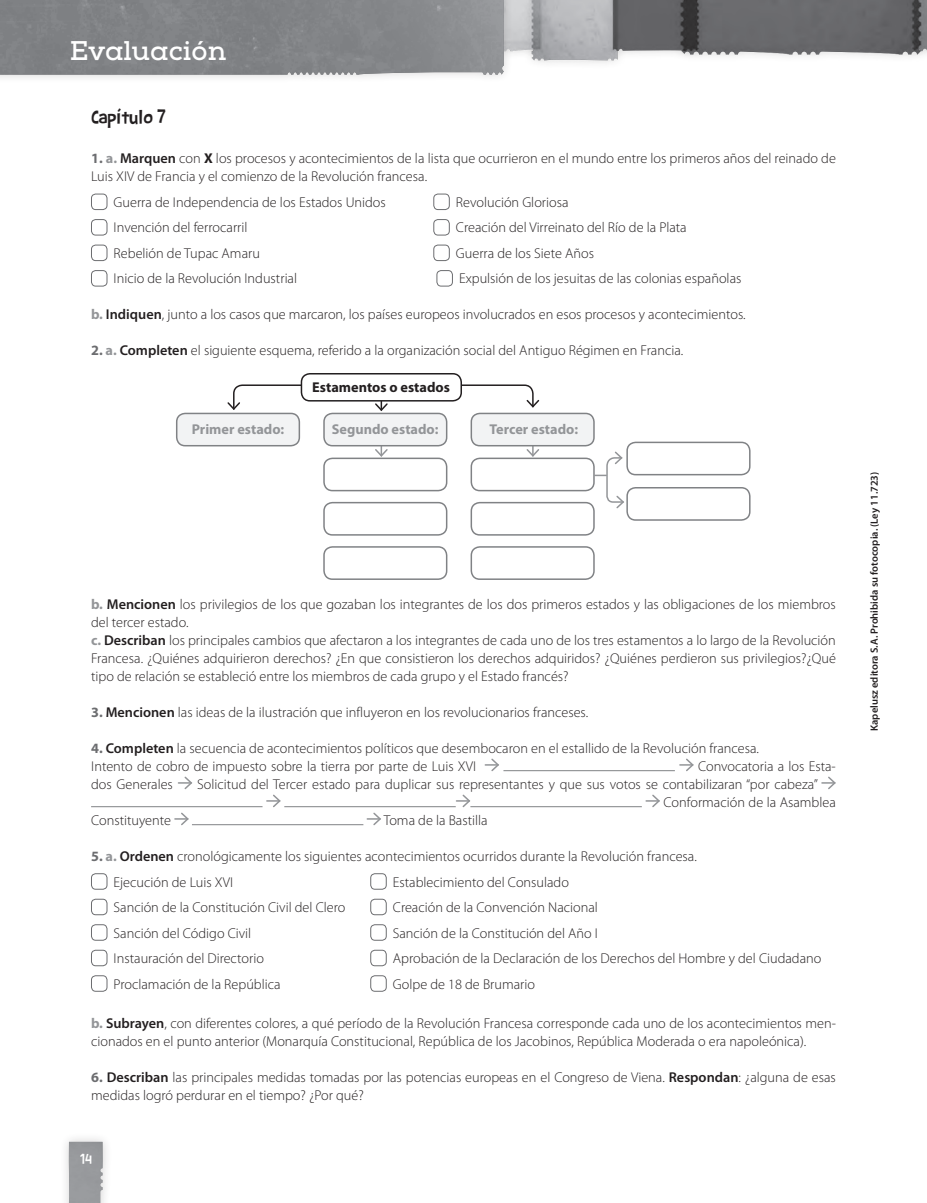
<style>
.page{position:relative;width:927px;height:1203px;background:#fff}
.page>*{position:absolute;margin:0;border:0;box-sizing:border-box;transform-origin:0 0}
.t1{font:27px "Nexa Slab Bold FREE";color:#fff}
.t2{font:21px "Barthowheel";letter-spacing:-.025em;color:#231f20}
.t3{font:15px "Barthowheel";color:#fff}
.t4{font:300 14.25px/18px "Myriad Pro";color:#231f20}
.t5{font:700 14.25px "Myriad Pro";color:#939598}
.t6{font:700 14.25px "Myriad Pro";color:#231f20}
.t7{font:600 10.5px "Myriad Pro";color:#231f20}
.s1{font-weight:700;color:#6c6d70}
.s2{font-weight:700;color:#939598}
.s3{font-weight:600}
.s4{font-weight:700}
</style>
<div class="page">
<img style="left:513px;top:0;width:413px;height:63px">
<div style="left:0;top:0;width:513px;height:84px;background:#231f20;opacity:.2"></div>
<div style="left:91px;top:194px;width:16px;height:16px;border:1px solid #6c6d70;border-radius:4px"></div>
<div style="left:433px;top:194px;width:16px;height:16px;border:1px solid #6c6d70;border-radius:4px"></div>
<div style="left:91px;top:219px;width:16px;height:16px;border:1px solid #6c6d70;border-radius:4px"></div>
<div style="left:433px;top:219px;width:16px;height:16px;border:1px solid #6c6d70;border-radius:4px"></div>
<div style="left:91px;top:245px;width:16px;height:16px;border:1px solid #6c6d70;border-radius:4px"></div>
<div style="left:433px;top:245px;width:16px;height:16px;border:1px solid #6c6d70;border-radius:4px"></div>
<div style="left:91px;top:270px;width:16px;height:16px;border:1px solid #6c6d70;border-radius:4px"></div>
<div style="left:436px;top:270px;width:16px;height:16px;border:1px solid #6c6d70;border-radius:4px"></div>
<svg style="left:485px;top:758px;width:14px;height:13px"></svg>
<hr style="left:503px;top:770px;width:171px;height:1px;background:#808285">
<svg style="left:679px;top:758px;width:15px;height:14px"></svg>
<svg style="left:178px;top:776px;width:14px;height:14px"></svg>
<svg style="left:821px;top:776px;width:15px;height:14px"></svg>
<hr style="left:91px;top:806px;width:171px;height:1px;background:#808285">
<svg style="left:267px;top:794px;width:14px;height:14px"></svg>
<hr style="left:284px;top:806px;width:171px;height:1px;background:#808285">
<svg style="left:456px;top:794px;width:15px;height:14px"></svg>
<hr style="left:470px;top:806px;width:171px;height:1px;background:#808285">
<svg style="left:646px;top:794px;width:14px;height:13px"></svg>
<svg style="left:175px;top:812px;width:14px;height:14px"></svg>
<hr style="left:192px;top:824px;width:171px;height:1px;background:#808285">
<svg style="left:367px;top:812px;width:14px;height:14px"></svg>
<div style="left:91px;top:873px;width:16px;height:16px;border:1px solid #6c6d70;border-radius:4px"></div>
<div style="left:370px;top:873px;width:16px;height:16px;border:1px solid #6c6d70;border-radius:4px"></div>
<div style="left:91px;top:899px;width:16px;height:16px;border:1px solid #6c6d70;border-radius:4px"></div>
<div style="left:370px;top:899px;width:16px;height:16px;border:1px solid #6c6d70;border-radius:4px"></div>
<div style="left:91px;top:924px;width:16px;height:16px;border:1px solid #6c6d70;border-radius:4px"></div>
<div style="left:370px;top:924px;width:16px;height:16px;border:1px solid #6c6d70;border-radius:4px"></div>
<div style="left:91px;top:950px;width:16px;height:16px;border:1px solid #6c6d70;border-radius:4px"></div>
<div style="left:370px;top:950px;width:16px;height:16px;border:1px solid #6c6d70;border-radius:4px"></div>
<div style="left:91px;top:975px;width:16px;height:16px;border:1px solid #6c6d70;border-radius:4px"></div>
<div style="left:370px;top:975px;width:16px;height:16px;border:1px solid #6c6d70;border-radius:4px"></div>
<div style="left:177px;top:413px;width:122px;height:33px;background:#f2f3f4;border-radius:9px"></div>
<div style="left:176px;top:413px;width:124px;height:33px;border:2px solid #808285;border-radius:9px"></div>
<div style="left:323px;top:457px;width:124px;height:34px;border:2px solid #808285;border-radius:9px"></div>
<div style="left:470px;top:457px;width:124px;height:34px;border:2px solid #808285;border-radius:9px"></div>
<div style="left:626px;top:441px;width:124px;height:34px;border:2px solid #808285;border-radius:9px"></div>
<div style="left:323px;top:502px;width:124px;height:33px;border:2px solid #808285;border-radius:9px"></div>
<div style="left:470px;top:502px;width:124px;height:33px;border:2px solid #808285;border-radius:9px"></div>
<div style="left:626px;top:487px;width:124px;height:34px;border:2px solid #808285;border-radius:9px"></div>
<div style="left:323px;top:546px;width:124px;height:34px;border:2px solid #808285;border-radius:9px"></div>
<div style="left:470px;top:546px;width:124px;height:34px;border:2px solid #808285;border-radius:9px"></div>
<svg style="left:227px;top:384px;width:313px;height:27px"></svg>
<svg style="left:373px;top:446px;width:16px;height:12px"></svg>
<svg style="left:525px;top:446px;width:15px;height:12px"></svg>
<div style="left:301px;top:374px;width:160px;height:27px;background:#fff;border-radius:9px"></div>
<div style="left:300px;top:373px;width:162px;height:28px;border:2px solid #231f20;border-radius:9px"></div>
<div style="left:324px;top:413px;width:122px;height:33px;background:#f2f3f4;border-radius:9px"></div>
<div style="left:323px;top:413px;width:124px;height:33px;border:2px solid #808285;border-radius:9px"></div>
<div style="left:471px;top:413px;width:122px;height:33px;background:#f2f3f4;border-radius:9px"></div>
<div style="left:470px;top:413px;width:124px;height:33px;border:2px solid #808285;border-radius:9px"></div>
<svg style="left:594px;top:451px;width:30px;height:59px"></svg>
<div style="left:59px;top:1132px;width:53px;height:71px;background:#f9f9f9"></div>
<div style="left:69px;top:1141px;width:34px;height:62px;background:#989a9d"></div>
<svg style="left:0;top:0;width:503px;height:75px;background:#848689"></svg>
<svg style="left:919px;top:0;width:8px;height:7px"></svg>
<h1 class="t1" style="left:70px;top:34px;width:158px">Evaluación</h1>
<h2 class="t2" style="left:91px;top:105px;width:76px">Capítulo 7</h2>
<p class="t4" style="left:91px;top:149px;width:746px"><span class="s1">1.</span> <span class="s2">a.</span> <span class="s3">Marquen</span> con <span class="s4">X</span> los procesos y acontecimientos de la lista que ocurrieron en el mundo entre los primeros años del reinado de<br>Luis XIV de Francia y el comienzo de la Revolución francesa.</p>
<p class="t4" style="left:114px;top:193px;width:274px">Guerra de Independencia de los Estados Unidos</p>
<p class="t4" style="left:456px;top:193px;width:114px">Revolución Gloriosa</p>
<p class="t4" style="left:114px;top:218px;width:135px">Invención del ferrocarril</p>
<p class="t4" style="left:456px;top:218px;width:232px">Creación del Virreinato del Río de la Plata</p>
<p class="t4" style="left:114px;top:244px;width:148px">Rebelión de Tupac Amaru</p>
<p class="t4" style="left:456px;top:244px;width:140px">Guerra de los Siete Años</p>
<p class="t4" style="left:114px;top:269px;width:185px">Inicio de la Revolución Industrial</p>
<p class="t4" style="left:459px;top:269px;width:284px">Expulsión de los jesuitas de las colonias españolas</p>
<p class="t4" style="left:91px;top:305px;width:655px"><span class="s2">b.</span> <span class="s3">Indiquen</span>, junto a los casos que marcaron, los países europeos involucrados en esos procesos y acontecimientos.</p>
<p class="t4" style="left:91px;top:341px;width:593px"><span class="s1">2.</span> <span class="s2">a.</span> <span class="s3">Completen</span> el siguiente esquema, referido a la organización social del Antiguo Régimen en Francia.</p>
<p class="t5" style="left:192px;top:420px;width:94px">Primer estado:</p>
<p class="t6" style="left:312px;top:377px;width:139px">Estamentos o estados</p>
<p class="t5" style="left:331px;top:420px;width:108px">Segundo estado:</p>
<p class="t5" style="left:489px;top:420px;width:90px">Tercer estado:</p>
<p class="t4" style="left:91px;top:595px;width:746px"><span class="s2">b.</span> <span class="s3">Mencionen</span> los privilegios de los que gozaban los integrantes de los dos primeros estados y las obligaciones de los miembros del tercer estado.<br><span class="s2">c.</span> <span class="s3">Describan</span> los principales cambios que afectaron a los integrantes de cada uno de los tres estamentos a lo largo de la Revolución Francesa. ¿Quiénes adquirieron derechos? ¿En que consistieron los derechos adquiridos? ¿Quiénes perdieron sus privilegios?¿Qué tipo de relación se estableció entre los miembros de cada grupo y el Estado francés?</p>
<p class="t4" style="left:91px;top:703px;width:498px"><span class="s1">3.</span> <span class="s3">Mencionen</span> las ideas de la ilustración que influyeron en los revolucionarios franceses.</p>
<p class="t4" style="left:91px;top:739px;width:669px"><span class="s1">4.</span> <span class="s3">Completen</span> la secuencia de acontecimientos políticos que desembocaron en el estallido de la Revolución francesa.<br>Intento de cobro de impuesto sobre la tierra por parte de Luis XVI</p>
<p class="t4" style="left:697px;top:757px;width:139px">Convocatoria a los Esta-</p>
<p class="t4" style="left:91px;top:775px;width:83px">dos Generales</p>
<p class="t4" style="left:663px;top:775px;width:174px;text-indent:-466px">Solicitud del Tercer estado para duplicar sus representantes y que sus votos se contabilizaran “por cabeza”<br>Conformación de la Asamblea</p>
<p class="t4" style="left:91px;top:811px;width:81px">Constituyente</p>
<p class="t4" style="left:383px;top:811px;width:105px">Toma de la Bastilla</p>
<p class="t4" style="left:114px;top:843px;width:584px;line-height:25.5px;text-indent:-23px"><span class="s1">5.</span> <span class="s2">a.</span> <span class="s3">Ordenen</span> cronológicamente los siguientes acontecimientos ocurridos durante la Revolución francesa.<br>Ejecución de Luis XVI</p>
<p class="t4" style="left:393px;top:872px;width:177px">Establecimiento del Consulado</p>
<p class="t4" style="left:114px;top:898px;width:233px">Sanción de la Constitución Civil del Clero</p>
<p class="t4" style="left:393px;top:898px;width:206px">Creación de la Convención Nacional</p>
<p class="t4" style="left:114px;top:923px;width:139px">Sanción del Código Civil</p>
<p class="t4" style="left:393px;top:923px;width:206px">Sanción de la Constitución del Año I</p>
<p class="t4" style="left:114px;top:949px;width:152px">Instauración del Directorio</p>
<p class="t4" style="left:393px;top:949px;width:430px">Aprobación de la Declaración de los Derechos del Hombre y del Ciudadano</p>
<p class="t4" style="left:114px;top:974px;width:168px">Proclamación de la República</p>
<p class="t4" style="left:393px;top:974px;width:144px">Golpe de 18 de Brumario</p>
<p class="t4" style="left:91px;top:1014px;width:746px"><span class="s2">b.</span> <span class="s3">Subrayen</span>, con diferentes colores, a qué período de la Revolución Francesa corresponde cada uno de los acontecimientos men&shy;cionados en el punto anterior (Monarquía Constitucional, República de los Jacobinos, República Moderada o era napoleónica).</p>
<p class="t4" style="left:91px;top:1068px;width:746px"><span class="s1">6.</span> <span class="s3">Describan</span> las principales medidas tomadas por las potencias europeas en el Congreso de Viena. <span class="s3">Respondan</span>: ¿alguna de esas medidas logró perdurar en el tiempo? ¿Por qué?</p>
<p class="t3" style="left:80px;top:1150px;width:13px">14</p>
<p class="t7" style="left:867px;top:731px;width:261px;rotate:-90deg">Kapelusz editora S.A. Prohibida su fotocopia. (Ley 11.723)</p>
</div>
